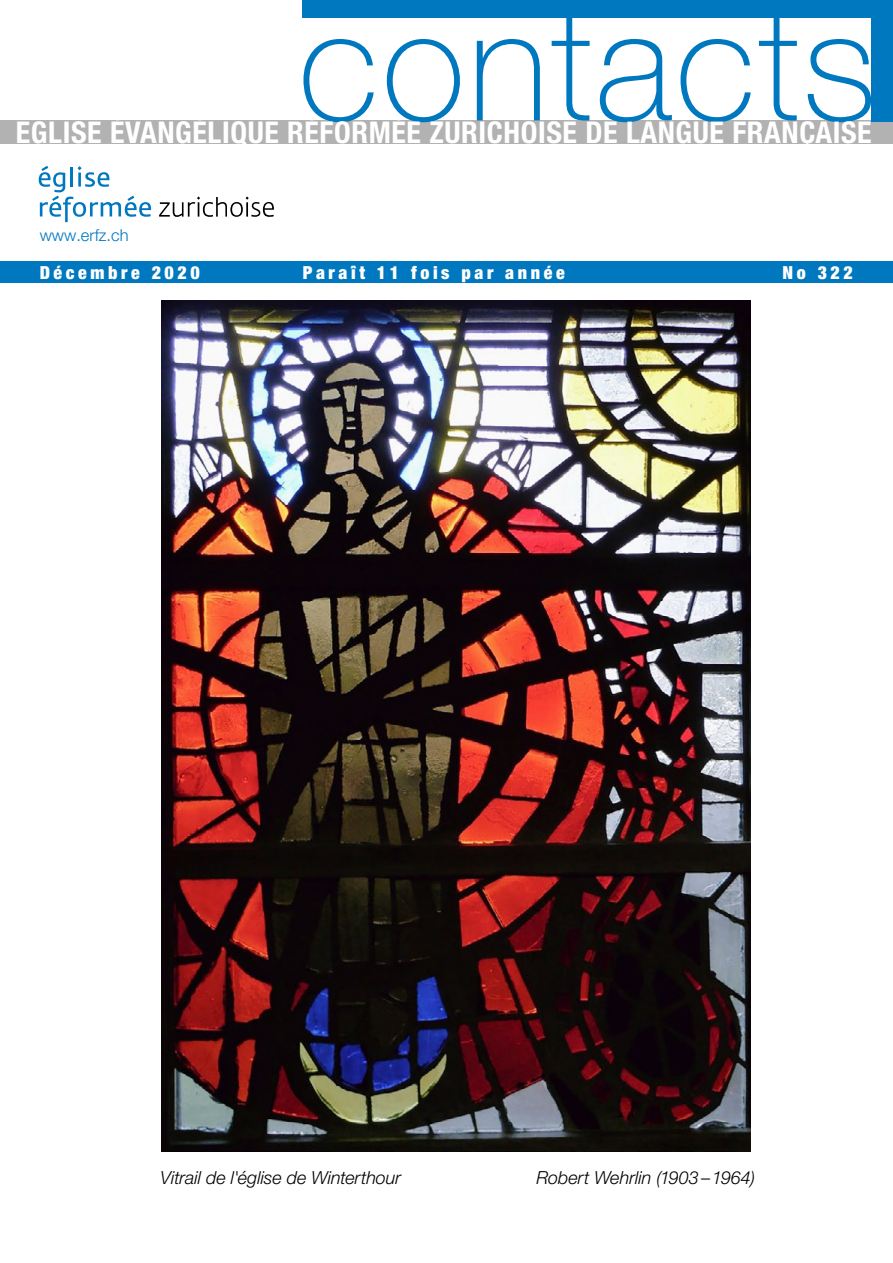
<style>
.page{position:relative;width:893px;height:1263px;background:#fff}
.page>*{position:absolute;margin:0;border:0;box-sizing:border-box;transform-origin:0 0}
.t1{font:100 154.95px "Helvetica Neue LT Pro";letter-spacing:.02em;color:#0078bf}
.t2{font:700 condensed 30px "Helvetica Neue LT Pro";letter-spacing:.02em;color:#fff}
.t3{font:italic 300 18px "Helvetica Neue LT Pro";color:#000}
.t4{font:900 condensed 18px "Helvetica Neue LT Pro";letter-spacing:.2em;color:#fff}
.t5{font:300 16.5px "Helvetica Neue LT Pro";color:#0078bf}
.s1{font-style:normal}
</style>
<div class="page">
<div style="left:0;top:120px;width:893px;height:24px;background:#b3b2b2"></div>
<div style="left:0;top:262px;width:893px;height:21px;background:#0078bf"></div>
<svg style="left:39px;top:166px;width:112px;height:56px"></svg>
<svg style="left:159px;top:197px;width:115px;height:20px"></svg>
<div style="left:303px;top:0;width:590px;height:17px;background:#0078bf"></div>
<div style="left:871px;top:10px;width:22px;height:112px;background:#0078bf"></div>
<img style="left:161px;top:300px;width:589px;height:851px">
<h1 class="t1" style="left:298px;top:-27px;width:580px">contacts</h1>
<h2 class="t2" style="left:16px;top:115px;width:857px">EGLISE ÉVANGÉLIQUE RÉFORMÉE ZURICHOISE DE LANGUE FRANÇAISE</h2>
<p class="t5" style="left:40px;top:225px;width:90px">www.erfz.ch</p>
<p class="t4" style="left:40px;top:262px;width:162px">Décembre 2020</p>
<p class="t4" style="left:303px;top:262px;width:263px">Paraît 11 fois par année</p>
<p class="t4" style="left:782px;top:262px;width:72px">No 322</p>
<p class="t3" style="left:160px;top:1166px;width:242px">Vitrail de l'église de Winterthour</p>
<p class="t3" style="left:536px;top:1166px;width:220px">Robert Wehrlin (1903<span class="s1">–</span>1964)</p>
</div>
